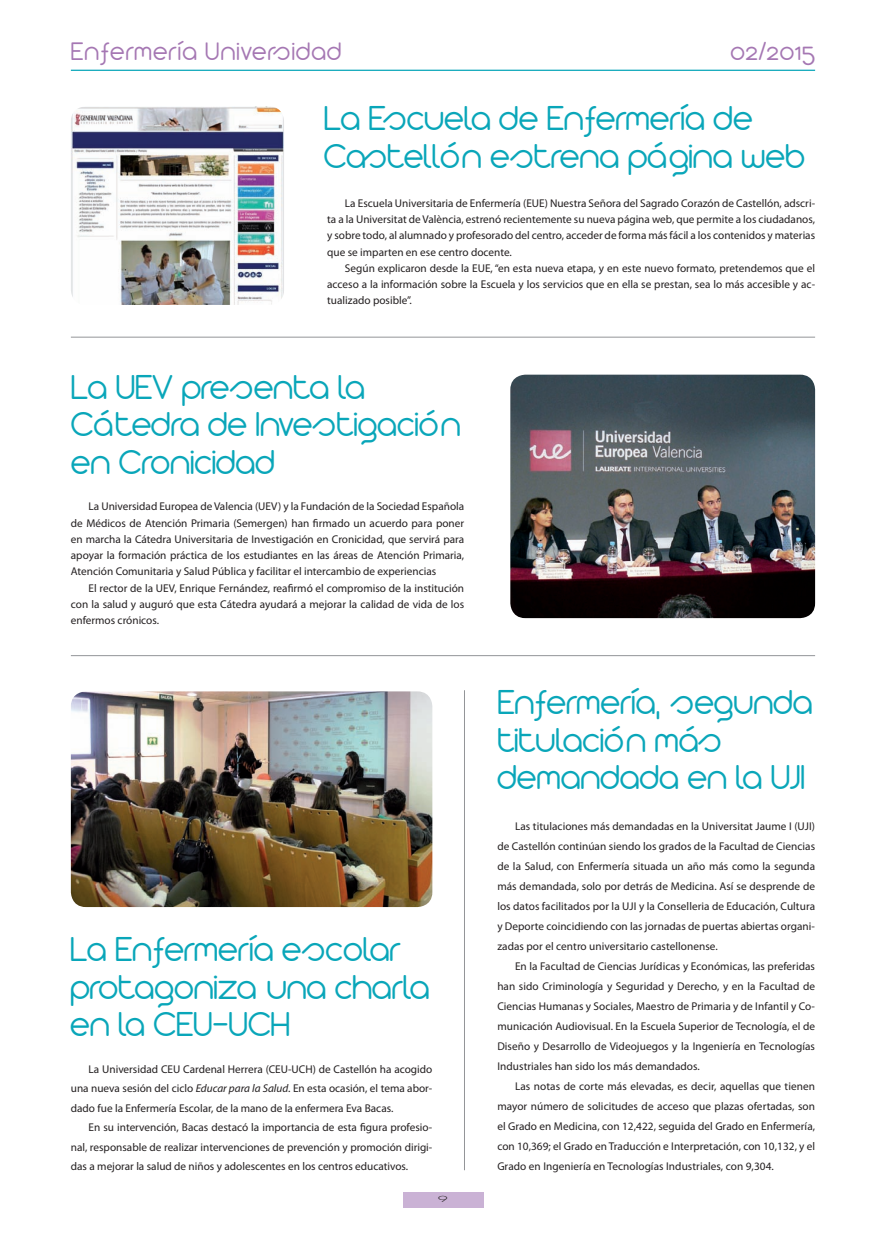
<style>
.page{position:relative;width:886px;height:1241px;background:#fff}
.page>*{position:absolute;margin:0;border:0;box-sizing:border-box;transform-origin:0 0}
.t1{font:300 37.5px/37.5px "Arista 2.0 Alternate";color:#09a6b9}
.t2{font:300 27.5px "Arista 2.0 Alternate";letter-spacing:.04em;color:#a577b3}
.t3{font:11.25px/20px "Myriad Pro";color:#231f20;text-align:justify}
.t4{font:300 8.12px "Futura";color:#231f20;scale:2 1}
.s1{font-style:italic}
</style>
<div class="page">
<hr style="left:71px;top:70px;width:744px;height:1px;background:#09a6b9">
<div style="left:403px;top:1192px;width:80px;height:15px;background:#cab2d5"></div>
<img style="left:71px;top:106px;width:213px;height:199px">
<hr style="left:71px;top:337px;width:744px;height:1px;background:#939598">
<img style="left:510px;top:374px;width:305px;height:244px">
<hr style="left:71px;top:655px;width:744px;height:1px;background:#939598">
<img style="left:71px;top:691px;width:361px;height:215px">
<hr style="left:464px;top:690px;width:1px;height:479px;background:#939598">
<h2 class="t2" style="left:71px;top:35px;width:272px">Enfermería Universidad</h2>
<h2 class="t2" style="left:730px;top:35px;width:86px">02/2015</h2>
<h1 class="t1" style="left:324px;top:99px;width:482px">La Escuela de Enfermería de<br>Castellón estrena página web</h1>
<p class="t3" style="left:327px;top:195px;width:489px;line-height:16.2px;text-indent:18px">La Escuela Universitaria de Enfermería (EUE) Nuestra Señora del Sagrado Corazón de Castellón, adscri&shy;ta a la Universitat de València, estrenó recientemente su nueva página web, que permite a los ciudadanos, y sobre todo, al alumnado y profesorado del centro, acceder de forma más fácil a los contenidos y materias que se imparten en ese centro docente.</p>
<p class="t3" style="left:327px;top:260px;width:489px;line-height:16.2px;text-indent:18px">Según explicaron desde la EUE, “en esta nueva etapa, y en este nuevo formato, pretendemos que el acceso a la información sobre la Escuela y los servicios que en ella se prestan, sea lo más accesible y ac&shy;tualizado posible”.</p>
<h1 class="t1" style="left:71px;top:367px;width:391px">La UEV presenta la<br>Cátedra de Investigación en Cronicidad</h1>
<p class="t3" style="left:71px;top:498px;width:395px;line-height:16.2px;text-indent:18px">La Universidad Europea de Valencia (UEV) y la Fundación de la Sociedad Española de Médicos de Atención Primaria (Semergen) han firmado un acuerdo para poner en marcha la Cátedra Universitaria de Investigación en Cronicidad, que servirá para apoyar la formación práctica de los estudiantes en las áreas de Atención Primaria, Atención Comunitaria y Salud Pública y facilitar el intercambio de experiencias</p>
<p class="t3" style="left:71px;top:579px;width:395px;line-height:16.2px;text-indent:18px">El rector de la UEV, Enrique Fernández, reafirmó el compromiso de la institución con la salud y auguró que esta Cátedra ayudará a mejorar la calidad de vida de los enfermos crónicos.</p>
<h1 class="t1" style="left:70px;top:929px;width:361px">La Enfermería escolar protagoniza una charla en la CEU-UCH</h1>
<p class="t3" style="left:71px;top:1058px;width:363px;line-height:19.5px;text-indent:18px">La Universidad CEU Cardenal Herrera (CEU-UCH) de Castellón ha acogido una nueva sesión del ciclo <span class="s1">Educar para la Salud</span>. En esta ocasión, el tema abor&shy;dado fue la Enfermería Escolar, de la mano de la enfermera Eva Bacas.</p>
<p class="t3" style="left:71px;top:1117px;width:363px;line-height:19.5px;text-indent:18px">En su intervención, Bacas destacó la importancia de esta figura profesio&shy;nal, responsable de realizar intervenciones de prevención y promoción dirigi&shy;das a mejorar la salud de niños y adolescentes en los centros educativos.</p>
<p class="t4" style="left:438px;top:1193px;width:7px">9</p>
<h1 class="t1" style="left:497px;top:683px;width:317px">Enfermería, segunda titulación más demandada en la UJI</h1>
<p class="t3" style="left:497px;top:815px;width:319px;text-indent:18px">Las titulaciones más demandadas en la Universitat Jaume I (UJI) de Castellón continúan siendo los grados de la Facultad de Ciencias de la Salud, con Enfermería situada un año más como la segunda más demandada, solo por detrás de Medicina. Así se desprende de los datos facilitados por la UJI y la Conselleria de Educación, Cultura y Deporte coincidiendo con las jornadas de puertas abiertas organi&shy;zadas por el centro universitario castellonense.</p>
<p class="t3" style="left:497px;top:955px;width:319px;text-indent:18px">En la Facultad de Ciencias Jurídicas y Económicas, las preferidas han sido Criminología y Seguridad y Derecho, y en la Facultad de Ciencias Humanas y Sociales, Maestro de Primaria y de Infantil y Co&shy;municación Audiovisual. En la Escuela Superior de Tecnología, el de Diseño y Desarrollo de Videojuegos y la Ingeniería en Tecnologías Industriales han sido los más demandados.</p>
<p class="t3" style="left:497px;top:1075px;width:319px;text-indent:18px">Las notas de corte más elevadas, es decir, aquellas que tienen mayor número de solicitudes de acceso que plazas ofertadas, son el Grado en Medicina, con 12,422, seguida del Grado en Enfermería, con 10,369; el Grado en Traducción e Interpretación, con 10,132, y el Grado en Ingeniería en Tecnologías Industriales, con 9,304.</p>
</div>
